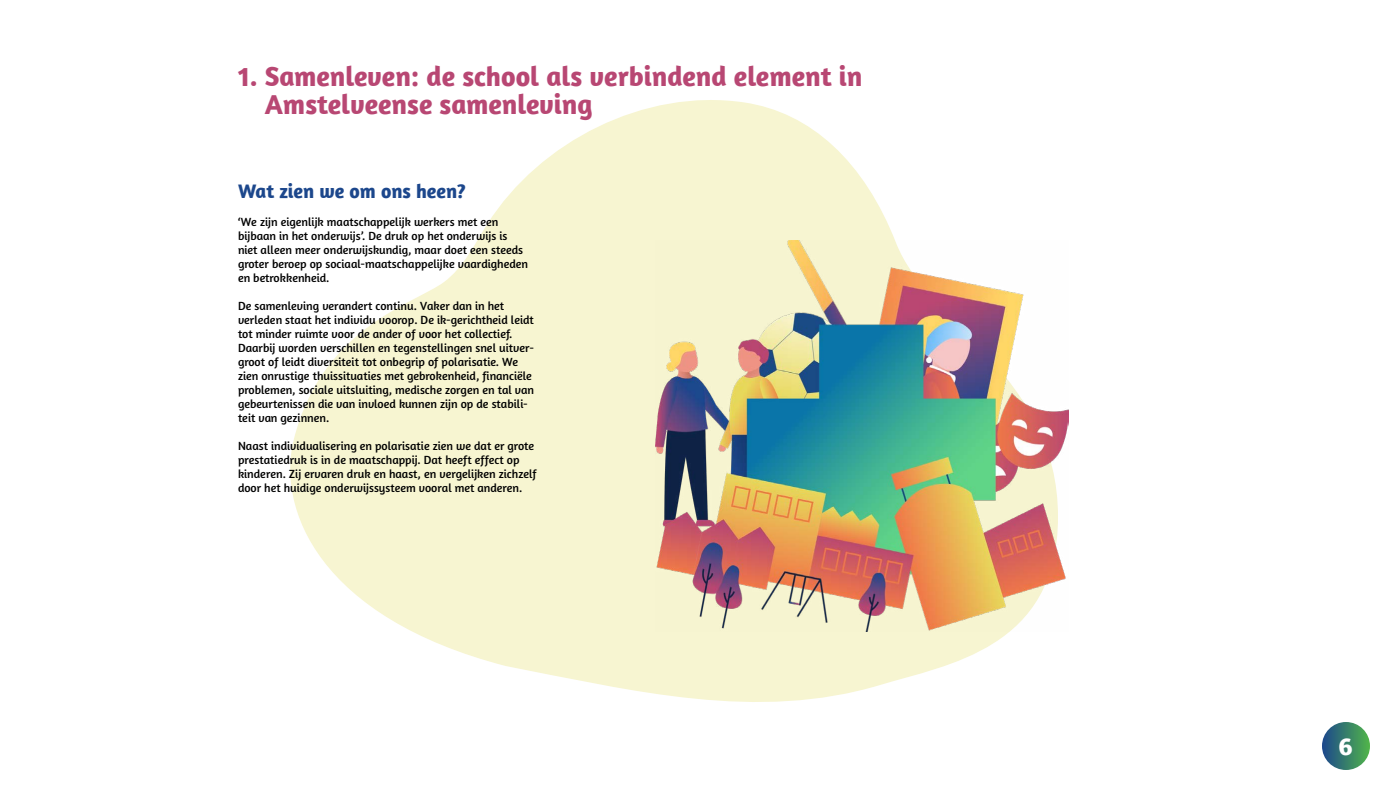
<style>
.page{position:relative;width:1400px;height:800px;background:#fff}
.page>*{position:absolute;margin:0;border:0;box-sizing:border-box;transform-origin:0 0}
.t1{font:700 28px/28px "Amaranth";color:#b84773}
.t2{font:700 26px "Amaranth";color:#fff}
.t3{font:700 20px "Amaranth";color:#1c478c}
.t4{font:12px/14px "Amaranth";color:#000}
</style>
<div class="page">
<div style="left:1322px;top:722px;width:48px;height:48px;background:linear-gradient(to right,#1f4a8e,#4fb24b);border-radius:24px"></div>
<svg style="left:290px;top:100px;width:719px;height:602px;fill:#f7f5d1"></svg>
<img style="left:655px;top:240px;width:414px;height:392px">
<h1 class="t1" style="left:265px;top:62px;width:599px;text-indent:-27px">1. Samenleven: de school als verbindend element in<br>Amstelveense samenleving</h1>
<h3 class="t3" style="left:238px;top:178px;width:229px">Wat zien we om ons heen?</h3>
<p class="t4" style="left:238px;top:215px;width:292px">‘We zijn eigenlijk maatschappelijk werkers met een bijbaan in het onderwijs’. De druk op het onderwijs is niet alleen meer onderwijskundig, maar doet een steeds groter beroep op sociaal-maatschappelijke vaardigheden en betrokkenheid.</p>
<p class="t4" style="left:238px;top:299px;width:298px">De samenleving verandert continu. Vaker dan in het verleden staat het individu voorop. De ik-gerichtheid leidt tot minder ruimte voor de ander of voor het collectief.<br>Daarbij worden verschillen en tegenstellingen snel uitver&shy;groot of leidt diversiteit tot onbegrip of polarisatie. We zien onrustige thuissituaties met gebrokenheid, financiële problemen, sociale uitsluiting, medische zorgen en tal van gebeurtenissen die van invloed kunnen zijn op de stabili&shy;teit van gezinnen.</p>
<p class="t4" style="left:238px;top:439px;width:300px">Naast individualisering en polarisatie zien we dat er grote prestatiedruk is in de maatschappij. Dat heeft effect op kinderen. Zij ervaren druk en haast, en vergelijken zichzelf door het huidige onderwijssysteem vooral met anderen.</p>
<h2 class="t2" style="left:1338px;top:729px;width:16px">6</h2>
</div>
